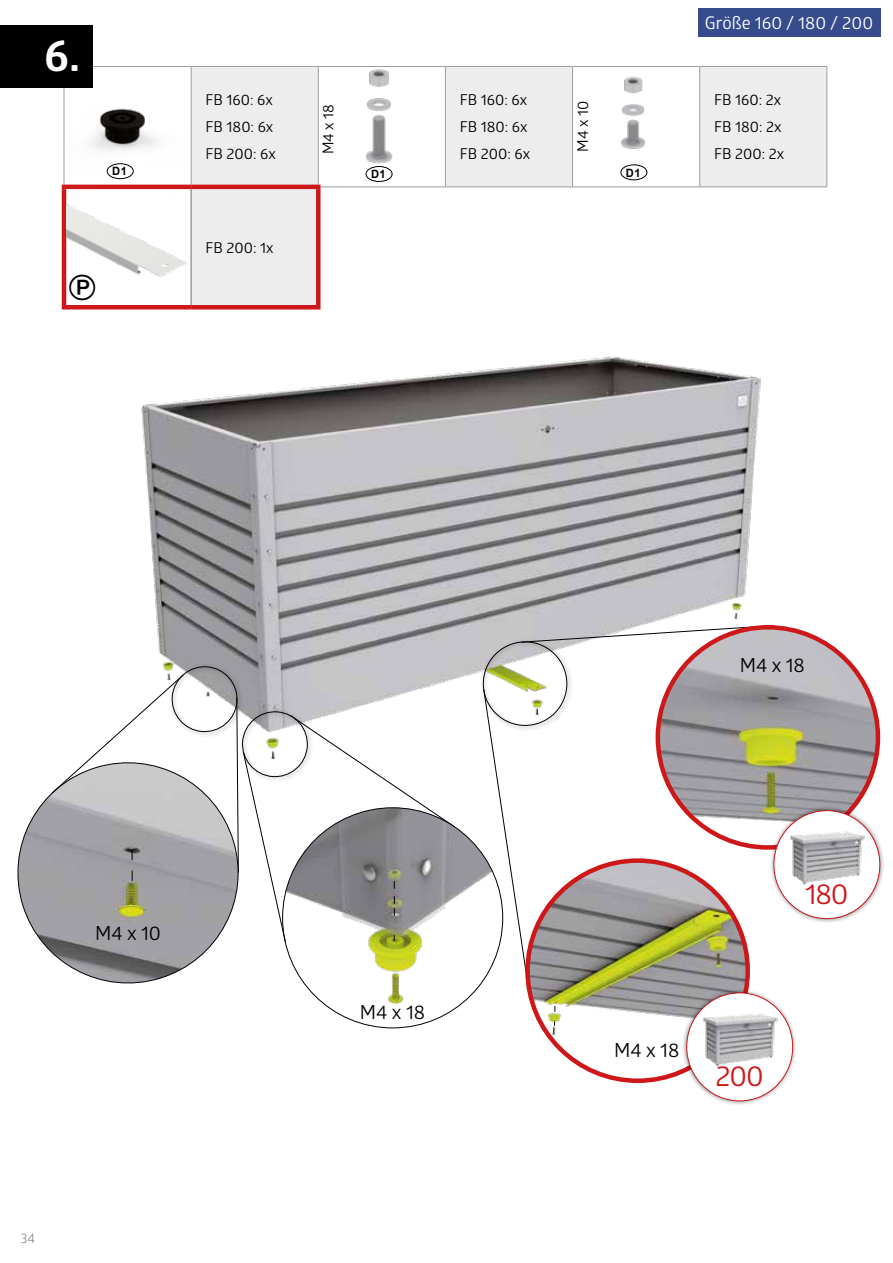
<style>
.page{position:relative;width:893px;height:1263px;background:#fff}
.page>*{position:absolute;margin:0;border:0;box-sizing:border-box;transform-origin:0 0}
.t1{font:700 45px "Glober";color:#fff}
.t2{font:28.5px "Glober";letter-spacing:-.04em;color:#cd1719}
.t3{font:19.5px "Glober";color:#000}
.t4{font:17.4px "Glober";color:#fff}
.t5{font:15px/27px "Glober";color:#000}
.t6{font:13.5px "Glober";color:#706f6f}
.t7{font:700 11.4px "Arial";color:#000}
</style>
<div class="page">
<div style="left:698px;top:9px;width:182px;height:28px;background:#374c8d"></div>
<img style="left:141px;top:356px;width:652px;height:323px">
<svg style="left:192px;top:67px;width:635px;height:238px"></svg>
<hr style="left:191px;top:66px;width:127px;height:1px;background:#9d9d9c">
<hr style="left:318px;top:66px;width:127px;height:1px;background:#9d9d9c">
<hr style="left:318px;top:67px;width:1px;height:118px;background:#9d9d9c">
<hr style="left:445px;top:66px;width:128px;height:1px;background:#9d9d9c">
<hr style="left:445px;top:67px;width:1px;height:120px;background:#9d9d9c">
<hr style="left:321px;top:187px;width:124px;height:1px;background:#9d9d9c">
<hr style="left:445px;top:187px;width:128px;height:1px;background:#9d9d9c">
<hr style="left:573px;top:66px;width:127px;height:1px;background:#9d9d9c">
<hr style="left:572px;top:67px;width:1px;height:120px;background:#9d9d9c">
<hr style="left:700px;top:66px;width:127px;height:1px;background:#9d9d9c">
<hr style="left:699px;top:67px;width:1px;height:120px;background:#9d9d9c">
<hr style="left:827px;top:67px;width:1px;height:120px;background:#9d9d9c">
<hr style="left:573px;top:187px;width:127px;height:1px;background:#9d9d9c">
<hr style="left:700px;top:187px;width:127px;height:1px;background:#9d9d9c">
<hr style="left:190px;top:189px;width:2px;height:116px;background:#9d9d9c">
<hr style="left:62px;top:189px;width:4px;height:116px;background:#cd1719">
<hr style="left:191px;top:185px;width:130px;height:4px;background:#cd1719">
<div style="left:316px;top:189px;width:5px;height:116px;background:#cd1719"></div>
<hr style="left:62px;top:305px;width:129px;height:4px;background:#cd1719">
<hr style="left:191px;top:305px;width:130px;height:4px;background:#cd1719">
<img style="left:61px;top:66px;width:147px;height:130px">
<img style="left:66px;top:187px;width:124px;height:123px">
<img style="left:569px;top:66px;width:127px;height:96px">
<div style="left:620px;top:164px;width:27px;height:16px;border:1px solid #000;border-radius:50%"></div>
<div style="left:366px;top:166px;width:26px;height:16px;border:1px solid #000;border-radius:50%"></div>
<img style="left:352px;top:67px;width:65px;height:100px">
<svg style="left:17px;top:792px;width:197px;height:192px"></svg>
<div style="left:107px;top:163px;width:27px;height:16px;border:1px solid #000;border-radius:50%"></div>
<img style="left:283px;top:808px;width:220px;height:220px;border-radius:110px">
<svg style="left:52px;top:665px;width:403px;height:278px"></svg>
<svg style="left:477px;top:625px;width:280px;height:361px"></svg>
<img style="left:658px;top:627px;width:220px;height:220px;border-radius:110px">
<div style="left:769px;top:805px;width:116px;height:118px;background:#000;opacity:.45"></div>
<div style="left:774px;top:811px;width:106px;height:108px;background:#fff;border-radius:50%"></div>
<img style="left:786px;top:824px;width:83px;height:61px">
<img style="left:528px;top:862px;width:220px;height:212px">
<div style="left:682px;top:988px;width:116px;height:117px;background:#000;opacity:.45"></div>
<div style="left:687px;top:993px;width:106px;height:108px;background:#fff;border-radius:50%"></div>
<img style="left:699px;top:1006px;width:83px;height:61px">
<div style="left:0;top:26px;width:93px;height:62px;background:#000"></div>
<svg style="left:69px;top:274px;width:26px;height:26px"></svg>
<h1 class="t1" style="left:44px;top:23px;width:37px">6.</h1>
<p class="t7" style="left:112px;top:163px;width:16px">D1</p>
<p class="t4" style="left:705px;top:11px;width:170px">Größe 160 / 180 / 200</p>
<p class="t5" style="left:206px;top:86px;width:72px">FB 160: 6x<br>FB 180: 6x<br>FB 200: 6x</p>
<p class="t5" style="left:460px;top:86px;width:72px">FB 160: 6x<br>FB 180: 6x<br>FB 200: 6x</p>
<p class="t5" style="left:714px;top:86px;width:71px">FB 160: 2x<br>FB 180: 2x<br>FB 200: 2x</p>
<p class="t5" style="left:568px;top:152px;width:52px;rotate:-90deg">M4 x 10</p>
<p class="t5" style="left:314px;top:154px;width:52px;rotate:-90deg">M4 x 18</p>
<p class="t5" style="left:206px;top:233px;width:69px">FB 200: 1x</p>
<p class="t7" style="left:371px;top:166px;width:16px">D1</p>
<p class="t7" style="left:626px;top:165px;width:16px">D1</p>
<h3 class="t3" style="left:95px;top:919px;width:67px">M4 x 10</h3>
<p class="t6" style="left:20px;top:1229px;width:16px">34</p>
<h3 class="t3" style="left:360px;top:999px;width:67px">M4 x 18</h3>
<h3 class="t3" style="left:740px;top:651px;width:67px">M4 x 18</h3>
<h2 class="t2" style="left:805px;top:874px;width:45px">180</h2>
<h3 class="t3" style="left:614px;top:1037px;width:67px">M4 x 18</h3>
<h2 class="t2" style="left:716px;top:1056px;width:50px">200</h2>
</div>
